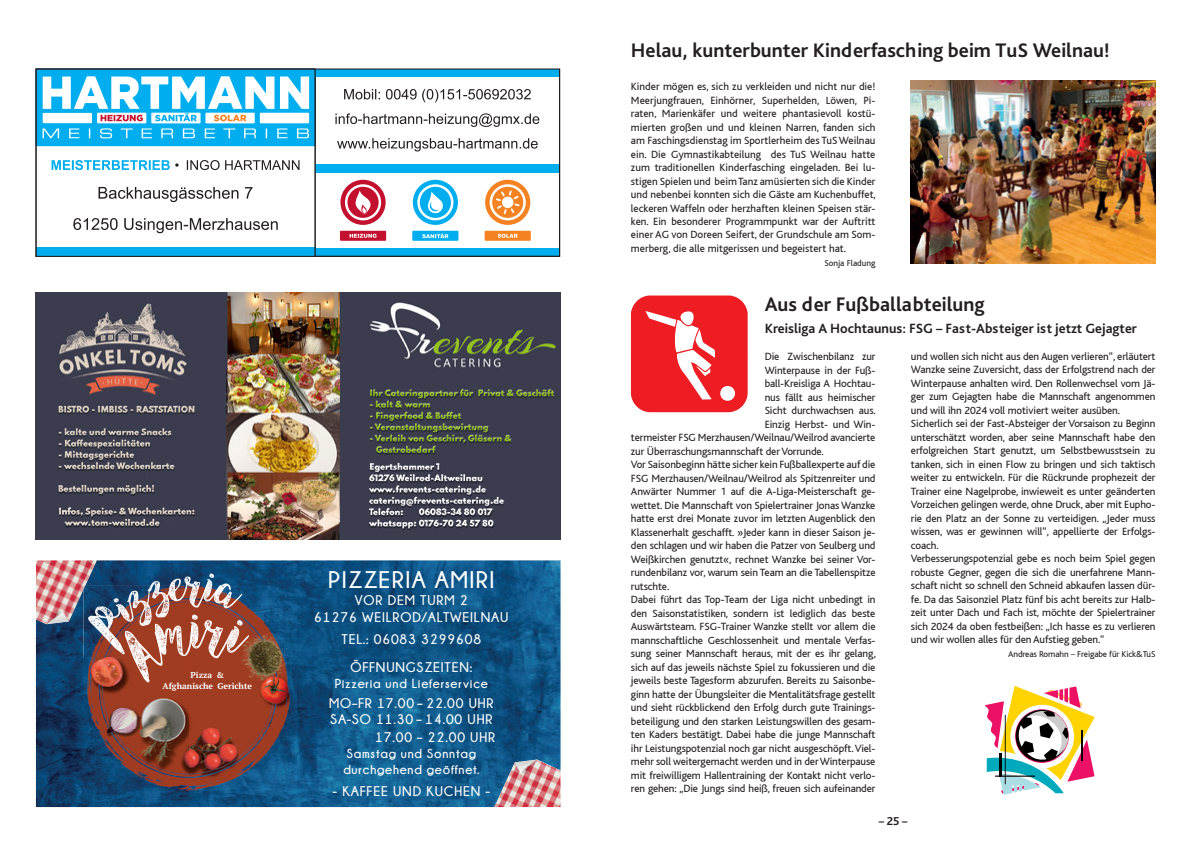
<style>
.page{position:relative;width:1191px;height:842px;background:#fff}
.page>*{position:absolute;margin:0;border:0;box-sizing:border-box;transform-origin:0 0}
.t1{font:700 24px "Champagne&Limousines";letter-spacing:.06em;color:#fff}
.t2{font:700 20.5px "Bliss Pro";color:#231f20}
.t3{font:700 14px/17.4px "Champagne&Limousines";letter-spacing:.06em;color:#fff;text-align:right}
.t4{font:700 14px "Bliss Pro";color:#231f20}
.t5{font:700 13px/15.6px "Champagne&Limousines";letter-spacing:.06em;color:#fff}
.t6{font:700 12px "Bliss Pro";color:#231f20}
.t7{font:11px/13.5px "Bliss";letter-spacing:-.01em;color:#231f20}
.t8{font:9px "Bliss";letter-spacing:-.01em;color:#231f20}
.t9{font:700 8.5px/11.6px "Shobhika";color:#fff;text-align:center}
</style>
<div class="page">
<svg style="left:37px;top:70px;width:278px;height:185px"></svg>
<svg style="left:315px;top:70px;width:243px;height:185px"></svg>
<div style="left:35px;top:68px;width:525px;height:189px;border:1px solid #231f20"></div>
<svg style="left:631px;top:295px;width:116px;height:117px"></svg>
<img style="left:911px;top:81px;width:244px;height:182px">
<svg style="left:984px;top:686px;width:110px;height:109px"></svg>
<img style="left:36px;top:560px;width:524px;height:247px">
<img style="left:83px;top:586px;width:214px;height:215px">
<img style="left:494px;top:759px;width:66px;height:48px">
<img style="left:36px;top:560px;width:61px;height:64px">
<img style="left:35px;top:293px;width:525px;height:246px">
<svg style="left:83px;top:573px;width:170px;height:110px;background:#753f3b"></svg>
<p class="t9" style="left:163px;top:669px;width:91px">Pizza &amp;<br>Afghanische Gerichte</p>
<h1 class="t1" style="left:328px;top:566px;width:168px">PIZZERIA AMIRI</h1>
<p class="t3" style="left:314px;top:591px;width:196px;line-height:16.8px;text-align:center">VOR DEM TURM 2<br>61276 WEILROD/ALTWEILNAU</p>
<p class="t3" style="left:341px;top:630px;width:141px">TEL.: 06083 3299608</p>
<p class="t3" style="left:350px;top:659px;width:123px">ÖFFNUNGSZEITEN:</p>
<p class="t5" style="left:335px;top:676px;width:155px">Pizzeria und Lieferservice</p>
<p class="t3" style="left:329px;top:694px;width:168px">MO–FR 17.00 – 22.00 UHR<br>SA-SO 11.30 – 14.00 UHR<br>17.00 – 22.00 UHR</p>
<p class="t5" style="left:343px;top:746px;width:138px">Samstag und Sonntag durchgehend geöffnet.</p>
<p class="t3" style="left:332px;top:782px;width:159px">- KAFFEE UND KUCHEN -</p>
<h2 class="t2" style="left:631px;top:37px;width:480px">Helau, kunterbunter Kinderfasching beim TuS Weilnau!</h2>
<p class="t7" style="left:631px;top:80px;width:246px;text-align:justify">Kinder mögen es, sich zu verkleiden und nicht nur die!<br>Meerjungfrauen, Einhörner, Superhelden, Löwen, Pi&shy;raten, Marienkäfer und weitere phantasievoll kostü&shy;mierten großen und und kleinen Narren, fanden sich am Faschingsdienstag im Sportlerheim des TuS Weilnau ein. Die Gymnastikabteilung des TuS Weilnau hatte zum traditionellen Kinderfasching eingeladen. Bei lu&shy;stigen Spielen und beim Tanz amüsierten sich die Kinder und nebenbei konnten sich die Gäste am Kuchenbuffet, leckeren Waffeln oder herzhaften kleinen Speisen stär&shy;ken. Ein besonderer Programmpunkt war der Auftritt einer AG von Doreen Seifert, der Grundschule am Som&shy;merberg, die alle mitgerissen und begeistert hat.</p>
<p class="t8" style="left:824px;top:258px;width:53px">Sonja Fladung</p>
<h2 class="t2" style="left:764px;top:292px;width:222px">Aus der Fußballabteilung</h2>
<p class="t4" style="left:764px;top:320px;width:374px">Kreisliga A Hochtaunus: FSG – Fast-Absteiger ist jetzt Gejagter</p>
<p class="t7" style="left:764px;top:350px;width:112px">Die Zwischenbilanz zur</p>
<p class="t7" style="left:764px;top:363px;width:112px">Winterpause in der Fuß-</p>
<p class="t7" style="left:764px;top:377px;width:112px">ball-Kreisliga A Hochtau-</p>
<p class="t7" style="left:764px;top:390px;width:112px">nus fällt aus heimischer</p>
<p class="t7" style="left:764px;top:404px;width:112px">Sicht durchwachsen aus.</p>
<p class="t7" style="left:764px;top:417px;width:112px">Einzig Herbst- und Win-</p>
<p class="t7" style="left:631px;top:431px;width:246px">termeister FSG Merzhausen/Weilnau/Weilrod avancierte</p>
<p class="t7" style="left:631px;top:444px;width:193px">zur Überraschungsmannschaft der Vorrunde.</p>
<p class="t7" style="left:631px;top:458px;width:246px">Vor Saisonbeginn hätte sicher kein Fußballexperte auf die</p>
<p class="t7" style="left:631px;top:471px;width:246px">FSG Merzhausen/Weilnau/Weilrod als Spitzenreiter und</p>
<p class="t7" style="left:631px;top:485px;width:246px">Anwärter Nummer 1 auf die A-Liga-Meisterschaft ge-</p>
<p class="t7" style="left:631px;top:498px;width:246px">wettet. Die Mannschaft von Spielertrainer Jonas Wanzke</p>
<p class="t7" style="left:631px;top:512px;width:246px">hatte erst drei Monate zuvor im letzten Augenblick den</p>
<p class="t7" style="left:631px;top:525px;width:246px">Klassenerhalt geschafft. »Jeder kann in dieser Saison je-</p>
<p class="t7" style="left:631px;top:539px;width:246px">den schlagen und wir haben die Patzer von Seulberg und</p>
<p class="t7" style="left:631px;top:552px;width:246px">Weißkirchen genutzt«, rechnet Wanzke bei seiner Vor-</p>
<p class="t7" style="left:631px;top:566px;width:246px">rundenbilanz vor, warum sein Team an die Tabellenspitze</p>
<p class="t7" style="left:631px;top:579px;width:39px">rutschte.</p>
<p class="t7" style="left:631px;top:593px;width:246px">Dabei führt das Top-Team der Liga nicht unbedingt in</p>
<p class="t7" style="left:631px;top:606px;width:246px">den Saisonstatistiken, sondern ist lediglich das beste</p>
<p class="t7" style="left:631px;top:620px;width:246px">Auswärtsteam. FSG-Trainer Wanzke stellt vor allem die</p>
<p class="t7" style="left:631px;top:633px;width:246px">mannschaftliche Geschlossenheit und mentale Verfas-</p>
<p class="t7" style="left:631px;top:647px;width:246px">sung seiner Mannschaft heraus, mit der es ihr gelang,</p>
<p class="t7" style="left:631px;top:660px;width:246px">sich auf das jeweils nächste Spiel zu fokussieren und die</p>
<p class="t7" style="left:631px;top:674px;width:246px">jeweils beste Tagesform abzurufen. Bereits zu Saisonbe-</p>
<p class="t7" style="left:631px;top:687px;width:246px">ginn hatte der Übungsleiter die Mentalitätsfrage gestellt</p>
<p class="t7" style="left:631px;top:701px;width:246px">und sieht rückblickend den Erfolg durch gute Trainings-</p>
<p class="t7" style="left:631px;top:714px;width:246px">beteiligung und den starken Leistungswillen des gesam-</p>
<p class="t7" style="left:631px;top:728px;width:246px">ten Kaders bestätigt. Dabei habe die junge Mannschaft</p>
<p class="t7" style="left:631px;top:741px;width:246px">ihr Leistungspotenzial noch gar nicht ausgeschöpft. Viel-</p>
<p class="t7" style="left:631px;top:755px;width:246px">mehr soll weitergemacht werden und in der Winterpause</p>
<p class="t7" style="left:631px;top:768px;width:246px">mit freiwilligem Hallentraining der Kontakt nicht verlo-</p>
<p class="t7" style="left:631px;top:782px;width:246px">ren gehen: „Die Jungs sind heiß, freuen sich aufeinander</p>
<p class="t7" style="left:911px;top:350px;width:246px">und wollen sich nicht aus den Augen verlieren“, erläutert Wanzke seine Zuversicht, dass der Erfolgstrend nach der Winterpause anhalten wird. Den Rollenwechsel vom Jä&shy;ger zum Gejagten habe die Mannschaft angenommen und will ihn 2024 voll motiviert weiter ausüben.<br>Sicherlich sei der Fast-Absteiger der Vorsaison zu Beginn unterschätzt worden, aber seine Mannschaft habe den erfolgreichen Start genutzt, um Selbstbewusstsein zu tanken, sich in einen Flow zu bringen und sich taktisch weiter zu entwickeln. Für die Rückrunde prophezeit der Trainer eine Nagelprobe, inwieweit es unter geänderten Vorzeichen gelingen werde, ohne Druck, aber mit Eupho&shy;rie den Platz an der Sonne zu verteidigen. „Jeder muss wissen, was er gewinnen will“, appellierte der Erfolgs&shy;coach.<br>Verbesserungspotenzial gebe es noch beim Spiel gegen robuste Gegner, gegen die sich die unerfahrene Mann&shy;schaft nicht so schnell den Schneid abkaufen lassen dür&shy;fe. Da das Saisonziel Platz fünf bis acht bereits zur Halb&shy;zeit unter Dach und Fach ist, möchte der Spielertrainer sich 2024 da oben festbeißen: „Ich hasse es zu verlieren und wir wollen alles für den Aufstieg geben.“</p>
<p class="t8" style="left:1008px;top:649px;width:149px">Andreas Romahn – Freigabe für Kick&amp;TuS</p>
<p class="t6" style="left:879px;top:813px;width:30px">– 25 –</p>
</div>
